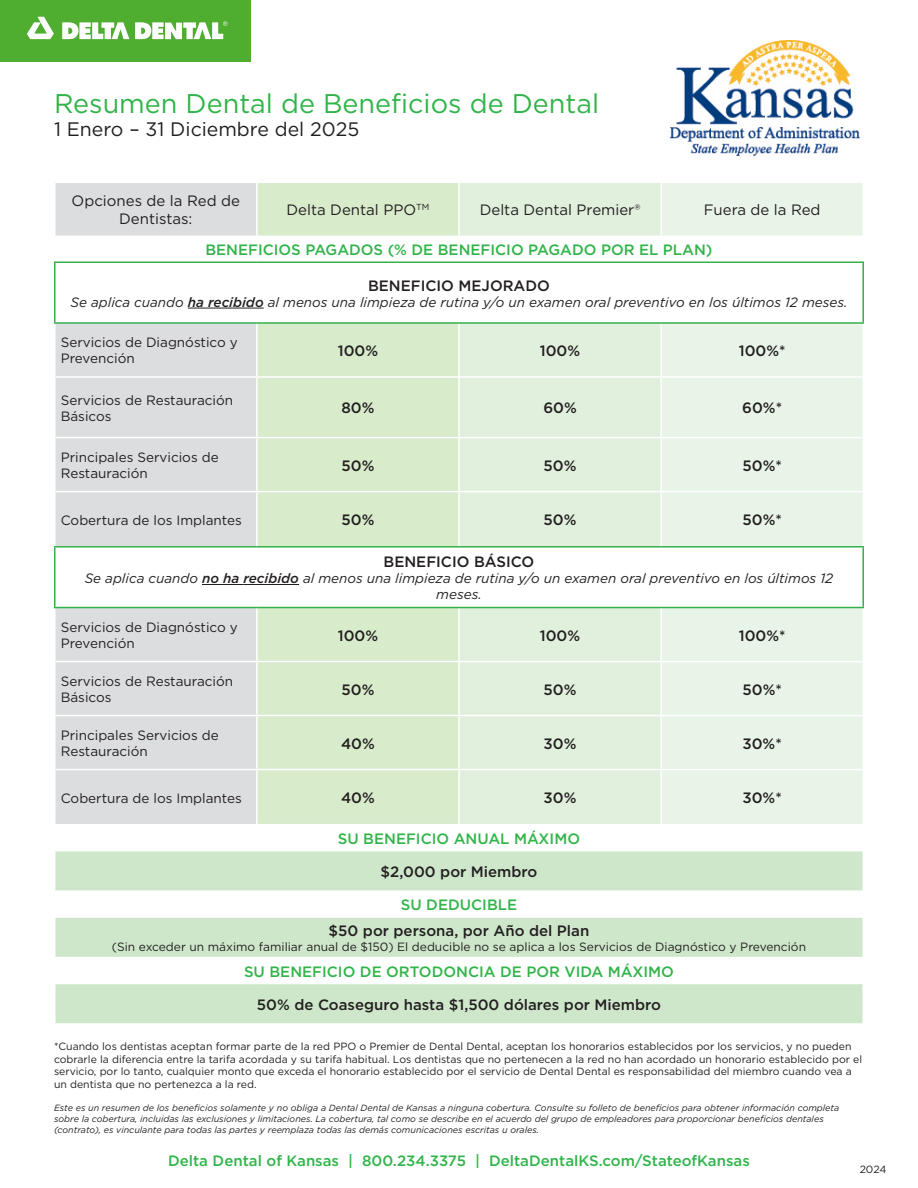
<style>
.page{position:relative;width:918px;height:1188px;background:#fff}
.page>*{position:absolute;margin:0;border:0;box-sizing:border-box;transform-origin:0 0}
.t1{font:27px "Gotham";color:#31b44a}
.t2{font:19.5px "Gotham";color:#231f20}
.t3{font:500 15px "Gotham";color:#231f20}
.t4{font:500 15px "Gotham";color:#31b44a}
.t5{font:15px/18px "Gotham";color:#231f20;text-align:center}
.t6{font:13.5px/16.2px "Gotham";color:#231f20}
.t7{font:italic 13.5px/16.2px "Gotham";color:#231f20;text-align:center}
.t8{font:12px "Gotham";color:#231f20}
.t9{font:10.5px/12.6px "Gotham";color:#231f20}
.t10{font:italic 9px/10.8px "Gotham";color:#231f20}
.s1{font-weight:500}
</style>
<div class="page">
<div style="left:0;top:0;width:250px;height:62px;background:#4fad2f"></div>
<svg style="left:27px;top:17px;width:27px;height:22px"></svg>
<svg style="left:62px;top:22px;width:67px;height:17px"></svg>
<svg style="left:135px;top:21px;width:92px;height:18px"></svg>
<img style="left:670px;top:41px;width:190px;height:114px">
<div style="left:56px;top:183px;width:200px;height:641px;background:#dcdddf"></div>
<div style="left:258px;top:183px;width:200px;height:641px;background:#d8ebcb"></div>
<div style="left:460px;top:183px;width:200px;height:641px;background:#e1efdd"></div>
<div style="left:662px;top:183px;width:200px;height:641px;background:#e9f4e8"></div>
<div style="left:55px;top:262px;width:808px;height:61px;background:#fff"></div>
<div style="left:55px;top:547px;width:808px;height:61px;background:#fff"></div>
<svg style="left:56px;top:851px;width:806px;height:172px;fill:#cee7ca"></svg>
<hr style="left:54px;top:236px;width:203px;height:1px;background:#fff">
<hr style="left:257px;top:236px;width:202px;height:1px;background:#fff">
<hr style="left:459px;top:236px;width:202px;height:1px;background:#fff">
<hr style="left:661px;top:236px;width:203px;height:1px;background:#fff">
<hr style="left:54px;top:376px;width:203px;height:2px;background:#fff">
<hr style="left:257px;top:376px;width:202px;height:2px;background:#fff">
<hr style="left:459px;top:376px;width:202px;height:2px;background:#fff">
<hr style="left:661px;top:376px;width:203px;height:2px;background:#fff">
<hr style="left:54px;top:437px;width:203px;height:1px;background:#fff">
<hr style="left:257px;top:437px;width:202px;height:1px;background:#fff">
<hr style="left:459px;top:437px;width:202px;height:1px;background:#fff">
<hr style="left:661px;top:437px;width:203px;height:1px;background:#fff">
<hr style="left:54px;top:491px;width:203px;height:1px;background:#fff">
<hr style="left:257px;top:491px;width:202px;height:1px;background:#fff">
<hr style="left:459px;top:491px;width:202px;height:1px;background:#fff">
<hr style="left:661px;top:491px;width:203px;height:1px;background:#fff">
<hr style="left:54px;top:661px;width:203px;height:1px;background:#fff">
<hr style="left:257px;top:661px;width:202px;height:1px;background:#fff">
<hr style="left:459px;top:661px;width:202px;height:1px;background:#fff">
<hr style="left:661px;top:661px;width:203px;height:1px;background:#fff">
<hr style="left:54px;top:715px;width:203px;height:1px;background:#fff">
<hr style="left:257px;top:715px;width:202px;height:1px;background:#fff">
<hr style="left:459px;top:715px;width:202px;height:1px;background:#fff">
<hr style="left:661px;top:715px;width:203px;height:1px;background:#fff">
<hr style="left:54px;top:769px;width:203px;height:1px;background:#fff">
<hr style="left:257px;top:769px;width:202px;height:1px;background:#fff">
<hr style="left:459px;top:769px;width:202px;height:1px;background:#fff">
<hr style="left:661px;top:769px;width:203px;height:1px;background:#fff">
<hr style="left:54px;top:890px;width:203px;height:2px;background:#fff">
<hr style="left:257px;top:890px;width:202px;height:2px;background:#fff">
<hr style="left:459px;top:890px;width:202px;height:2px;background:#fff">
<hr style="left:661px;top:890px;width:203px;height:2px;background:#fff">
<hr style="left:54px;top:916px;width:203px;height:2px;background:#fff">
<hr style="left:257px;top:916px;width:202px;height:2px;background:#fff">
<hr style="left:459px;top:916px;width:202px;height:2px;background:#fff">
<hr style="left:661px;top:916px;width:203px;height:2px;background:#fff">
<hr style="left:54px;top:957px;width:203px;height:1px;background:#fff">
<hr style="left:257px;top:957px;width:202px;height:1px;background:#fff">
<hr style="left:459px;top:957px;width:202px;height:1px;background:#fff">
<hr style="left:661px;top:957px;width:203px;height:1px;background:#fff">
<hr style="left:54px;top:983px;width:203px;height:1px;background:#fff">
<hr style="left:257px;top:983px;width:202px;height:1px;background:#fff">
<hr style="left:459px;top:983px;width:202px;height:1px;background:#fff">
<hr style="left:661px;top:983px;width:203px;height:1px;background:#fff">
<hr style="left:54px;top:261px;width:203px;height:2px;background:#33b14a">
<hr style="left:54px;top:263px;width:2px;height:59px;background:#33b14a">
<hr style="left:257px;top:261px;width:202px;height:2px;background:#33b14a">
<hr style="left:459px;top:261px;width:202px;height:2px;background:#33b14a">
<hr style="left:661px;top:261px;width:203px;height:2px;background:#33b14a">
<hr style="left:862px;top:263px;width:2px;height:59px;background:#33b14a">
<hr style="left:54px;top:322px;width:203px;height:2px;background:#33b14a">
<hr style="left:257px;top:322px;width:202px;height:2px;background:#33b14a">
<hr style="left:459px;top:322px;width:202px;height:2px;background:#33b14a">
<hr style="left:661px;top:322px;width:203px;height:2px;background:#33b14a">
<hr style="left:54px;top:546px;width:203px;height:2px;background:#33b14a">
<hr style="left:54px;top:548px;width:2px;height:59px;background:#33b14a">
<hr style="left:257px;top:546px;width:202px;height:2px;background:#33b14a">
<hr style="left:459px;top:546px;width:202px;height:2px;background:#33b14a">
<hr style="left:661px;top:546px;width:203px;height:2px;background:#33b14a">
<hr style="left:862px;top:548px;width:2px;height:59px;background:#33b14a">
<hr style="left:54px;top:607px;width:203px;height:1px;background:#33b14a">
<hr style="left:257px;top:607px;width:202px;height:1px;background:#33b14a">
<hr style="left:459px;top:607px;width:202px;height:1px;background:#33b14a">
<hr style="left:661px;top:607px;width:203px;height:1px;background:#33b14a">
<hr style="left:188px;top:308px;width:76px;height:1px;background:#231f20">
<hr style="left:202px;top:584px;width:41px;height:1px;background:#231f20">
<hr style="left:243px;top:584px;width:56px;height:1px;background:#231f20">
<p class="t1" style="left:54px;top:86px;width:547px">Resumen Dental de Beneficios de Dental</p>
<p class="t2" style="left:54px;top:117px;width:307px">1 Enero – 31 Diciembre del 2025</p>
<p class="t5" style="left:72px;top:192px;width:170px">Opciones de la Red de<br>Dentistas:</p>
<p class="t5" style="left:287px;top:201px;width:144px">Delta Dental PPO<sup>TM</sup></p>
<p class="t5" style="left:480px;top:201px;width:162px">Delta Dental Premier®</p>
<p class="t5" style="left:704px;top:201px;width:118px">Fuera de la Red</p>
<p class="t4" style="left:205px;top:240px;width:509px">BENEFICIOS PAGADOS (% DE BENEFICIO PAGADO POR EL PLAN)</p>
<p class="t3" style="left:368px;top:275px;width:183px">BENEFICIO MEJORADO</p>
<p class="t7" style="left:70px;top:294px;width:779px">Se aplica cuando <span class="s1">ha recibido</span> al menos una limpieza de rutina y/o un examen oral preventivo en los últimos 12 meses.</p>
<p class="t6" style="left:61px;top:334px;width:179px">Servicios de Diagnóstico y<br>Prevención</p>
<p class="t3" style="left:338px;top:341px;width:42px">100%</p>
<p class="t3" style="left:540px;top:341px;width:42px">100%</p>
<p class="t3" style="left:739px;top:341px;width:48px">100%*</p>
<p class="t6" style="left:61px;top:391px;width:174px">Servicios de Restauración<br>Básicos</p>
<p class="t3" style="left:341px;top:398px;width:35px">80%</p>
<p class="t3" style="left:543px;top:398px;width:35px">60%</p>
<p class="t3" style="left:742px;top:398px;width:41px">60%*</p>
<p class="t6" style="left:61px;top:449px;width:159px">Principales Servicios de<br>Restauración</p>
<p class="t3" style="left:341px;top:455px;width:34px">50%</p>
<p class="t3" style="left:544px;top:455px;width:34px">50%</p>
<p class="t3" style="left:742px;top:455px;width:41px">50%*</p>
<p class="t6" style="left:61px;top:511px;width:183px">Cobertura de los Implantes</p>
<p class="t3" style="left:341px;top:510px;width:34px">50%</p>
<p class="t3" style="left:544px;top:510px;width:34px">50%</p>
<p class="t3" style="left:742px;top:510px;width:41px">50%*</p>
<p class="t3" style="left:384px;top:552px;width:152px">BENEFICIO BÁSICO</p>
<p class="t7" style="left:85px;top:570px;width:750px">Se aplica cuando <span class="s1">no ha recibido</span> al menos una limpieza de rutina y/o un examen oral preventivo en los últimos 12 meses.</p>
<p class="t6" style="left:61px;top:619px;width:179px">Servicios de Diagnóstico y<br>Prevención</p>
<p class="t3" style="left:338px;top:625px;width:42px">100%</p>
<p class="t3" style="left:540px;top:625px;width:42px">100%</p>
<p class="t3" style="left:739px;top:625px;width:48px">100%*</p>
<p class="t6" style="left:61px;top:673px;width:174px">Servicios de Restauración<br>Básicos</p>
<p class="t3" style="left:341px;top:679px;width:34px">50%</p>
<p class="t3" style="left:544px;top:679px;width:34px">50%</p>
<p class="t3" style="left:742px;top:679px;width:41px">50%*</p>
<p class="t6" style="left:61px;top:727px;width:159px">Principales Servicios de<br>Restauración</p>
<p class="t3" style="left:341px;top:733px;width:35px">40%</p>
<p class="t3" style="left:544px;top:733px;width:34px">30%</p>
<p class="t3" style="left:743px;top:733px;width:41px">30%*</p>
<p class="t6" style="left:61px;top:789px;width:183px">Cobertura de los Implantes</p>
<p class="t3" style="left:341px;top:788px;width:35px">40%</p>
<p class="t3" style="left:544px;top:788px;width:34px">30%</p>
<p class="t3" style="left:743px;top:788px;width:41px">30%*</p>
<p class="t4" style="left:338px;top:829px;width:244px">SU BENEFICIO ANUAL MÁXIMO</p>
<p class="t3" style="left:381px;top:862px;width:158px">$2,000 por Miembro</p>
<p class="t4" style="left:401px;top:895px;width:118px">SU DEDUCIBLE</p>
<p class="t3" style="left:329px;top:921px;width:262px">$50 por persona, por Año del Plan</p>
<p class="t8" style="left:112px;top:939px;width:696px">(Sin exceder un máximo familiar anual de $150) El deducible no se aplica a los Servicios de Diagnóstico y Prevención</p>
<p class="t4" style="left:244px;top:961px;width:431px">SU BENEFICIO DE ORTODONCIA DE POR VIDA MÁXIMO</p>
<p class="t3" style="left:257px;top:995px;width:406px">50% de Coaseguro hasta $1,500 dólares por Miembro</p>
<p class="t9" style="left:54px;top:1040px;width:810px">*Cuando los dentistas aceptan formar parte de la red PPO o Premier de Dental Dental, aceptan los honorarios establecidos por los servicios, y no pueden cobrarle la diferencia entre la tarifa acordada y su tarifa habitual. Los dentistas que no pertenecen a la red no han acordado un honorario establecido por el servicio, por lo tanto, cualquier monto que exceda el honorario establecido por el servicio de Dental Dental es responsabilidad del miembro cuando vea a un dentista que no pertenezca a la red.</p>
<p class="t10" style="left:54px;top:1103px;width:787px">Este es un resumen de los beneficios solamente y no obliga a Dental Dental de Kansas a ninguna cobertura. Consulte su folleto de beneficios para obtener información completa sobre la cobertura, incluidas las exclusiones y limitaciones. La cobertura, tal como se describe en el acuerdo del grupo de empleadores para proporcionar beneficios dentales (contrato), es vinculante para todas las partes y reemplaza todas las demás comunicaciones escritas u orales.</p>
<p class="t4" style="left:168px;top:1151px;width:583px">Delta Dental of Kansas | 800.234.3375 | DeltaDentalKS.com/StateofKansas</p>
<p class="t9" style="left:860px;top:1163px;width:28px">2024</p>
</div>
